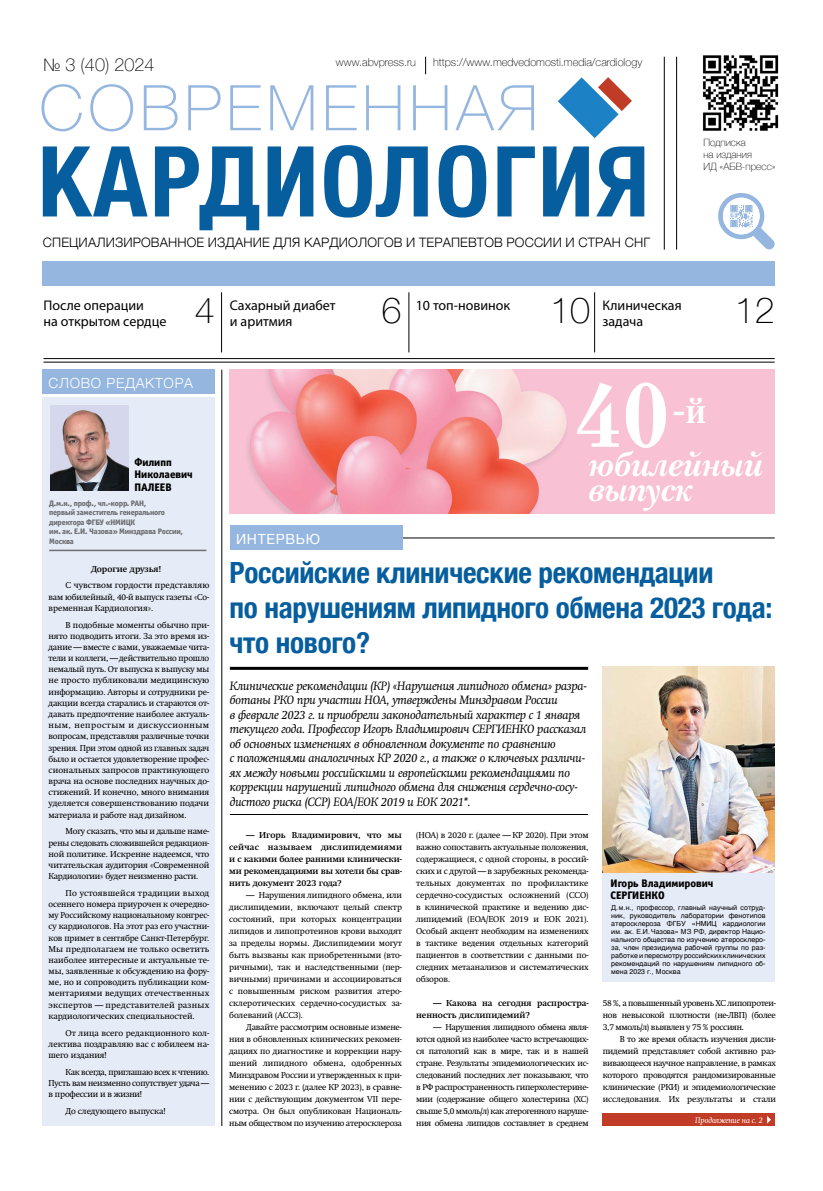
<style>
.page{position:relative;width:823px;height:1191px;background:#fff}
.page>*{position:absolute;margin:0;border:0;box-sizing:border-box;transform-origin:0 0}
.t1{font:700 condensed 98px "Helvetica Neue";letter-spacing:.025em;color:#065e9e}
.t2{font:90px "Petersburg Bold Cyrillic";color:#fff}
.t3{font:100 63px "Helvetica Neue";letter-spacing:.075em;color:#95b6df}
.t4{font:italic 700 36px "New Baskerville C";color:#fff}
.t5{font:100 36px "Helvetica Neue";color:#000}
.t6{font:36px "Petersburg Bold Cyrillic";color:#fff}
.t7{font:700 condensed 29.2px/35px "Helvetica Neue";letter-spacing:-.01em;color:#065e9e}
.t8{font:100 18px "Helvetica Neue";color:#000}
.t9{font:14px/16px "Myriad Pro";color:#000}
.t10{font:300 14px "Helvetica Neue";letter-spacing:.05em;color:#fff}
.t11{font:14px "Helvetica Neue";letter-spacing:.05em;color:#fff}
.t12{font:300 13px "Helvetica Neue";letter-spacing:.01em;color:#000}
.t13{font:italic 12px/14.5px "Swift C";letter-spacing:-.01em;color:#000}
.t14{font:100 11px "Helvetica Neue";color:#000}
.t15{font:11px/12px "Officina Sans Extra Bold C";color:#000}
.t16{font:100 10px/12px "Helvetica Neue";color:#000}
.t17{font:8.5px/12px "Swift C";letter-spacing:-.01em;color:#000;text-align:justify}
.t18{font:700 8.5px/12px "Swift C";letter-spacing:-.005em;color:#000;text-align:justify}
.t19{font:8px/9.6px "Officina Sans Extra Bold C";letter-spacing:-.02em;color:#6d6e71}
.t20{font:italic 8px "Swift C";letter-spacing:-.01em;color:#fff}
.t21{font:7px/8px "Helvetica";color:#000;text-align:justify}
</style>
<div class="page">
<hr style="left:360px;top:538px;width:414px;height:1px;background:#000">
<div style="left:42px;top:397px;width:173px;height:729px;background:#e6ecf7"></div>
<svg style="left:557px;top:77px;width:74px;height:61px"></svg>
<hr style="left:663px;top:57px;width:1px;height:193px;background:#000">
<hr style="left:676px;top:57px;width:1px;height:193px;background:#000">
<svg style="left:425px;top:57px;width:1px;height:17px"></svg>
<hr style="left:594px;top:292px;width:1px;height:60px;background:#000">
<hr style="left:408px;top:292px;width:1px;height:60px;background:#000">
<hr style="left:221px;top:292px;width:1px;height:60px;background:#000">
<hr style="left:221px;top:370px;width:1px;height:756px;background:#000">
<hr style="left:43px;top:358px;width:731px;height:1px;background:#000">
<hr style="left:43px;top:362px;width:731px;height:1px;background:#000">
<hr style="left:49px;top:549px;width:157px;height:2px;background:#6d6e71">
<img style="left:50px;top:406px;width:79px;height:85px">
<hr style="left:230px;top:667px;width:357px;height:3px;background:#000">
<hr style="left:230px;top:814px;width:357px;height:1px;background:#000">
<img style="left:703px;top:55px;width:76px;height:76px">
<div style="left:42px;top:262px;width:732px;height:24px;background:#95b6df"></div>
<div style="left:42px;top:370px;width:173px;height:24px;background:#95b6df"></div>
<div style="left:230px;top:526px;width:172px;height:24px;background:#95b6df"></div>
<svg style="left:718px;top:193px;width:56px;height:56px"></svg>
<div style="left:602px;top:1113px;width:172px;height:12px;background:#c13c26"></div>
<svg style="left:767px;top:1116px;width:3px;height:7px"></svg>
<img style="left:229px;top:370px;width:545px;height:144px">
<img style="left:602px;top:666px;width:172px;height:208px">
<div style="left:601px;top:874px;width:173px;height:108px;background:#e6ecf7"></div>
<h3 class="t8" style="left:43px;top:50px;width:112px">№ 3 (40) 2024</h3>
<p class="t14" style="left:335px;top:54px;width:82px">www.abvpress.ru</p>
<p class="t14" style="left:433px;top:54px;width:210px">https://www.medvedomosti.media/cardiology</p>
<h3 class="t3" style="left:39px;top:60px;width:500px">СОВРЕМЕННАЯ</h3>
<h1 class="t1" style="left:38px;top:100px;width:612px">КАРДИОЛОГИЯ</h1>
<h3 class="t12" style="left:43px;top:232px;width:608px">СПЕЦИАЛИЗИРОВАННОЕ ИЗДАНИЕ ДЛЯ КАРДИОЛОГОВ И ТЕРАПЕВТОВ РОССИИ И СТРАН СНГ</h3>
<p class="t16" style="left:703px;top:136px;width:74px">Подписка<br>на издания<br>ИД «АБВ-пресс»</p>
<h3 class="t9" style="left:43px;top:297px;width:124px">После операции<br>на открытом сердце</h3>
<h3 class="t5" style="left:195px;top:282px;width:22px">4</h3>
<h3 class="t5" style="left:381px;top:282px;width:22px">6</h3>
<h3 class="t5" style="left:550px;top:282px;width:42px">10</h3>
<h3 class="t5" style="left:734px;top:282px;width:42px">12</h3>
<h3 class="t9" style="left:230px;top:297px;width:107px">Сахарный диабет и аритмия</h3>
<h3 class="t9" style="left:415px;top:297px;width:96px">10 топ-новинок</h3>
<h3 class="t9" style="left:602px;top:297px;width:81px">Клиническая задача</h3>
<h3 class="t10" style="left:48px;top:371px;width:146px">СЛОВО РЕДАКТОРА</h3>
<p class="t15" style="left:134px;top:456px;width:60px">Филипп<br>Николаевич</p>
<p class="t15" style="left:134px;top:481px;width:39px">ПАЛЕЕВ</p>
<p class="t19" style="left:49px;top:498px;width:135px">Д.м.н., проф., чл.-корр. РАН,<br>первый заместитель генерального директора ФГБУ «НМИЦК<br>им. ак. Е.И. Чазова» Минздрава России,<br>Москва</p>
<p class="t18" style="left:91px;top:563px;width:71px">Дорогие друзья!</p>
<p class="t17" style="left:48px;top:580px;width:162px;line-height:11.2px;text-indent:17px">С чувством гордости представляю вам юбилейный, 40-й выпуск газеты «Со&shy;временная Кардиология».</p>
<p class="t17" style="left:48px;top:619px;width:162px;line-height:11.2px;text-indent:17px">В подобные моменты обычно при&shy;нято подводить итоги. За это время из&shy;дание — вместе с вами, уважаемые чита&shy;тели и коллеги, — действительно прошло немалый путь. От выпуска к выпуску мы не просто публиковали медицинскую информацию. Авторы и сотрудники ре&shy;дакции всегда старались и стараются от&shy;давать предпочтение наиболее актуаль&shy;ным, непростым и дискуссионным вопросам, представляя различные точки зрения. При этом одной из главных задач было и остается удовлетворение профес&shy;сиональных запросов практикующего врача на основе последних научных до&shy;стижений. И конечно, много внимания уделяется совершенствованию подачи материала и работе над дизайном.</p>
<p class="t17" style="left:48px;top:826px;width:162px;line-height:11.2px;text-indent:17px">Могу сказать, что мы и дальше наме&shy;рены следовать сложившейся редакцион&shy;ной политике. Искренне надеемся, что читательская аудитория «Современной Кардиологии» будет неизменно расти.</p>
<p class="t17" style="left:48px;top:887px;width:162px;line-height:11.2px;text-indent:17px">По устоявшейся традиции выход осеннего номера приурочен к очередно&shy;му Российскому национальному конгрес&shy;су кардиологов. На этот раз его участни&shy;ков примет в сентябре Санкт-Петербург.<br>Мы предполагаем не только осветить наиболее интересные и актуальные те&shy;мы, заявленные к обсуждению на фору&shy;ме, но и сопроводить публикации ком&shy;ментариями ведущих отечественных экспертов — представителей разных кардиологических специальностей.</p>
<p class="t17" style="left:48px;top:1027px;width:162px;line-height:11.2px;text-indent:17px">От лица всего редакционного кол&shy;лектива поздравляю вас с юбилеем на&shy;шего издания!</p>
<p class="t17" style="left:48px;top:1066px;width:162px;line-height:11.2px;text-indent:17px">Как всегда, приглашаю всех к чтению.<br>Пусть вам неизменно сопутствует удача— в профессии и в жизни!</p>
<p class="t17" style="left:65px;top:1105px;width:101px">До следующего выпуска!</p>
<h3 class="t11" style="left:236px;top:528px;width:85px">ИНТЕРВЬЮ</h3>
<h2 class="t2" style="left:574px;top:364px;width:96px">40</h2>
<h3 class="t6" style="left:671px;top:390px;width:35px">-й</h3>
<h3 class="t4" style="left:587px;top:443px;width:176px">юбилейный</h3>
<h3 class="t4" style="left:587px;top:468px;width:105px">выпуск</h3>
<h3 class="t7" style="left:229px;top:553px;width:544px">Российские клинические рекомендации<br>по нарушениям липидного обмена 2023 года: что нового?</h3>
<p class="t13" style="left:230px;top:678px;width:358px">Клинические рекомендации (КР) «Нарушения липидного обмена» разра&shy;ботаны РКО при участии НОА, утверждены Минздравом России<br>в феврале 2023 г. и приобрели законодательный характер с 1 января текущего года. Профессор Игорь Владимирович СЕРГИЕНКО рассказал об основных изменениях в обновленном документе по сравнению<br>с положениями аналогичных КР 2020 г., а также о ключевых различи&shy;ях между новыми российскими и европейскими рекомендациями по коррекции нарушений липидного обмена для снижения сердечно-сосу&shy;дистого риска (ССР) ЕОА/ЕОК 2019 и ЕОК 2021*.</p>
<p class="t18" style="left:229px;top:829px;width:174px;text-indent:17px">— Игорь Владимирович, что мы сейчас называем дислипидемиями и с какими более ранними клинически&shy;ми рекомендациями вы хотели бы срав&shy;нить документ 2023 года?</p>
<p class="t17" style="left:229px;top:889px;width:174px;text-indent:17px">— Нарушения липидного обмена, или дислипидемии, включают целый спектр состояний, при которых концентрации липидов и липопротеинов крови выходят за пределы нормы. Дислипидемии могут быть вызваны как приобретенными (вто&shy;ричными), так и наследственными (пер&shy;вичными) причинами и ассоциироваться с повышенным риском развития атеро&shy;склеротических сердечно-сосудистых за&shy;болеваний (АССЗ).</p>
<p class="t17" style="left:229px;top:1021px;width:174px;text-indent:17px">Давайте рассмотрим основные измене&shy;ния в обновленных клинических рекомен&shy;дациях по диагностике и коррекции нару&shy;шений липидного обмена, одобренных Минздравом России и утвержденных к при&shy;менению с 2023 г. (далее КР 2023), в сравне&shy;нии с действующим документом VII пере&shy;смотра. Он был опубликован Националь&shy;ным обществом по изучению атеросклероза</p>
<p class="t17" style="left:416px;top:829px;width:174px">(НОА) в 2020 г. (далее — КР 2020). При этом важно сопоставить актуальные положения, содержащиеся, с одной стороны, в россий&shy;ских и с другой — в зарубежных рекоменда&shy;тельных документах по профилактике сердечно-сосудистых осложнений (ССО) в клинической практике и ведению дис&shy;липидемий (ЕОА/ЕОК 2019 и ЕОК 2021).<br>Особый акцент необходим на изменениях в тактике ведения отдельных категорий пациентов в соответствии с данными по&shy;следних метаанализов и систематических обзоров.</p>
<p class="t18" style="left:416px;top:997px;width:174px;text-indent:17px">— Какова на сегодня распростра&shy;ненность дислипидемий?</p>
<p class="t17" style="left:416px;top:1021px;width:174px;text-indent:17px">— Нарушения липидного обмена явля&shy;ются одной из наиболее часто встречающих&shy;ся патологий как в мире, так и в нашей стране. Результаты эпидемиологических ис&shy;следований последних лет показывают, что в РФ распространенность гиперхолестерине&shy;мии (содержание общего холестерина (ХС) свыше 5,0 ммоль/л) как атерогенного наруше&shy;ния обмена липидов составляет в среднем</p>
<p class="t15" style="left:610px;top:877px;width:104px">Игорь Владимирович<br>СЕРГИЕНКО</p>
<p class="t21" style="left:611px;top:904px;width:156px">Д. м. н., профессор, главный научный сотруд&shy;ник, руководитель лаборатории фенотипов атеросклероза ФГБУ «НМИЦ кардиологии им. ак. Е.И. Чазова» МЗ РФ, директор Нацио&shy;нального общества по изучению атеросклеро&shy;за, член президиума рабочей группы по раз&shy;работке и пересмотру российских клинических рекомендаций по нарушениям липидного об&shy;мена 2023 г., Москва</p>
<p class="t17" style="left:602px;top:997px;width:174px">58 %, а повышенный уровень ХС липопротеи&shy;нов невысокой плотности (не-ЛВП) (более 3,7 ммоль/л) выявлен у 75 % россиян.</p>
<p class="t17" style="left:602px;top:1033px;width:174px;text-indent:17px">В то же время область изучения дисли&shy;пидемий представляет собой активно раз&shy;вивающееся научное направление, в рамках которого проводятся рандомизированные клинические (РКИ) и эпидемиологические исследования. Их результаты и стали</p>
<p class="t20" style="left:694px;top:1115px;width:69px">Продолжение на с. 2</p>
</div>
